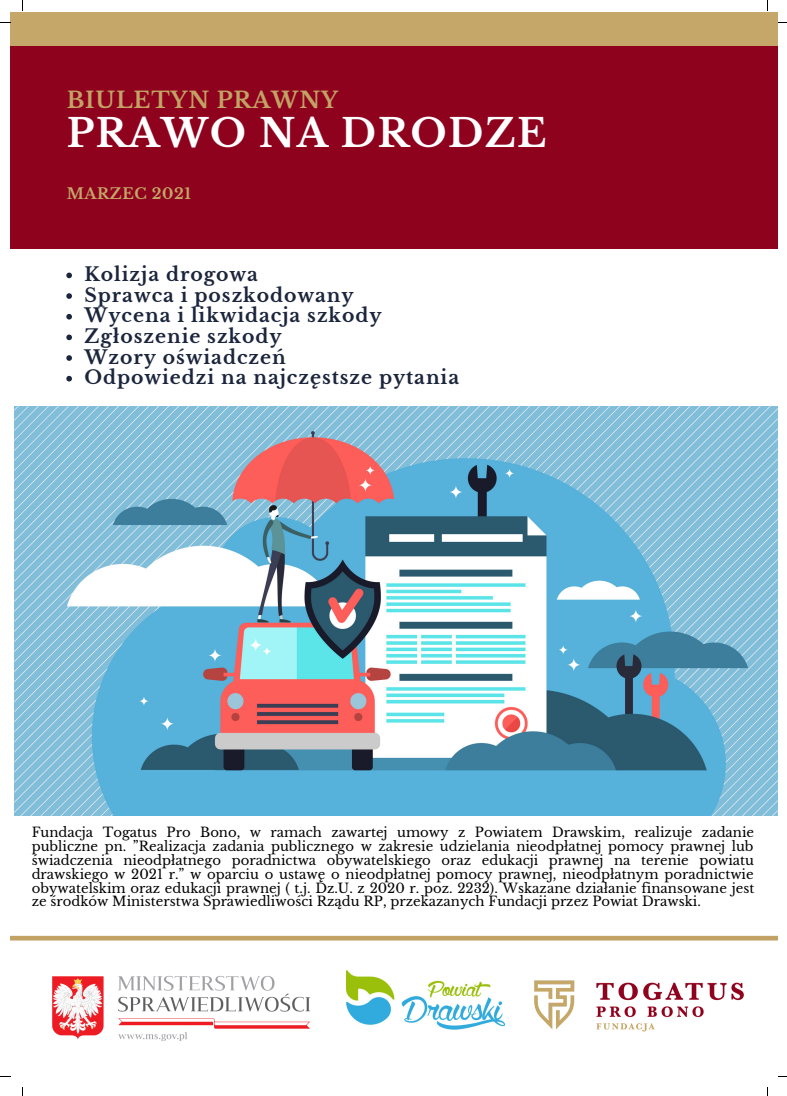
<style>
.page{position:relative;width:787px;height:1096px;background:#fff}
.page>*{position:absolute;margin:0;border:0;box-sizing:border-box;transform-origin:0 0}
.t1{font:700 38.5px "Libre Baskerville";letter-spacing:.035em;color:#fff}
.t2{font:700 22.25px "Libre Baskerville";letter-spacing:.035em;color:#c3a265}
.t3{font:700 18.75px "Libre Baskerville";letter-spacing:.05em;color:#1b253c}
.t4{font:700 15px "Libre Baskerville";letter-spacing:.035em;color:#c4a769}
.t5{font:13.25px/13.8px "Libre Baskerville";color:#000;text-align:justify}
</style>
<div class="page">
<img style="left:14px;top:406px;width:764px;height:409px">
<div style="left:10px;top:44px;width:768px;height:205px;background:#8e021d"></div>
<div style="left:10px;top:12px;width:768px;height:33px;background:#c4a769"></div>
<img style="left:52px;top:976px;width:258px;height:65px">
<div style="left:10px;top:935px;width:768px;height:5px;background:#c3a265"></div>
<img style="left:534px;top:980px;width:210px;height:52px">
<svg style="left:66px;top:272px;width:6px;height:6px"></svg>
<svg style="left:66px;top:293px;width:6px;height:6px"></svg>
<svg style="left:66px;top:314px;width:6px;height:5px"></svg>
<svg style="left:66px;top:334px;width:6px;height:6px"></svg>
<svg style="left:66px;top:355px;width:6px;height:6px"></svg>
<svg style="left:66px;top:376px;width:6px;height:5px"></svg>
<img style="left:347px;top:970px;width:157px;height:60px">
<p class="t2" style="left:67px;top:86px;width:273px">BIULETYN PRAWNY</p>
<p class="t1" style="left:67px;top:110px;width:481px">PRAWO NA DRODZE</p>
<p class="t4" style="left:67px;top:184px;width:126px">MARZEC 2021</p>
<p class="t3" style="left:85px;top:263px;width:175px">Kolizja drogowa</p>
<p class="t3" style="left:85px;top:283px;width:270px">Sprawca i poszkodowany</p>
<p class="t3" style="left:85px;top:304px;width:298px">Wycena i likwidacja szkody</p>
<p class="t3" style="left:85px;top:325px;width:198px">Zgłoszenie szkody</p>
<p class="t3" style="left:85px;top:345px;width:203px">Wzory oświadczeń</p>
<p class="t3" style="left:85px;top:366px;width:376px">Odpowiedzi na najczęstsze pytania</p>
<p class="t5" style="left:32px;top:825px;width:724px">Fundacja Togatus Pro Bono, w ramach zawartej umowy z Powiatem Drawskim, realizuje zadanie publiczne pn. ”Realizacja zadania publicznego w zakresie udzielania nieodpłatnej pomocy prawnej lub świadczenia nieodpłatnego poradnictwa obywatelskiego oraz edukacji prawnej na terenie powiatu drawskiego w 2021 r.” w oparciu o ustawę o nieodpłatnej pomocy prawnej, nieodpłatnym poradnictwie obywatelskim oraz edukacji prawnej ( t.j. Dz.U. z 2020 r. poz. 2232). Wskazane działanie finansowane jest ze środków Ministerstwa Sprawiedliwości Rządu RP, przekazanych Fundacji przez Powiat Drawski.</p>
</div>
